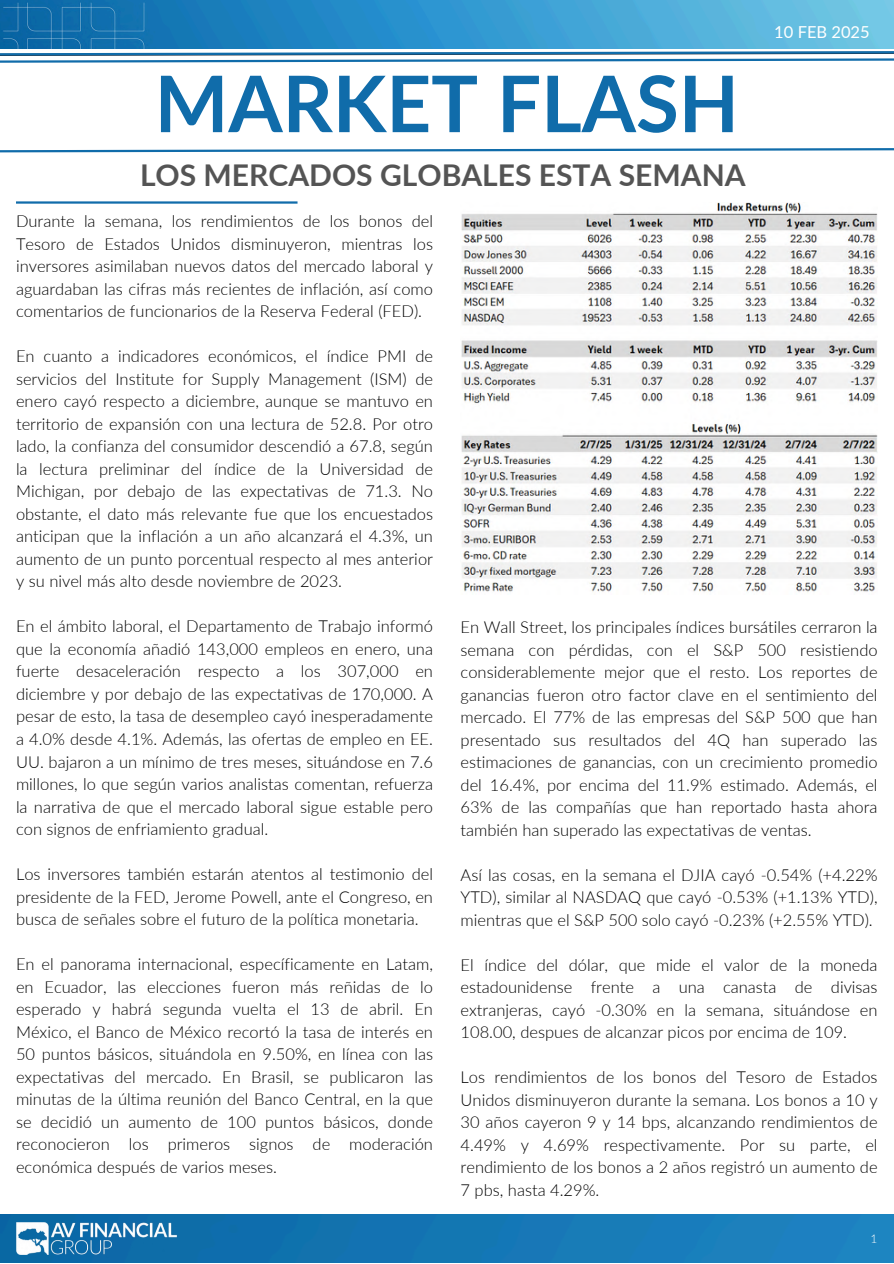
<style>
.page{position:relative;width:894px;height:1264px;background:#fff}
.page>*{position:absolute;margin:0;border:0;box-sizing:border-box;transform-origin:0 0}
.t1{font:700 78px "Lato";color:#106caa}
.t2{font:700 30px "Lato";color:#545454}
.t3{font:300 16.5px/22.5px "Lato";color:#000;text-align:justify}
.t4{font:16.5px "Lato";color:#fff}
.t5{font:300 12px "Lato";color:#fff}
</style>
<div class="page">
<svg style="left:0;top:148px;width:893px;height:5px"></svg>
<hr style="left:16px;top:201px;width:281px;height:3px;background:#106caa">
<img style="left:0;top:1214px;width:893px;height:48px">
<img style="left:11px;top:1214px;width:170px;height:49px">
<svg style="left:0;top:51px;width:893px;height:12px"></svg>
<img style="left:0;top:0;width:893px;height:49px">
<img style="left:461px;top:202px;width:415px;height:390px">
<h3 class="t1" style="left:155px;top:55px;width:585px">MARKET FLASH</h3>
<p class="t2" style="left:140px;top:156px;width:607px">LOS MERCADOS GLOBALES ESTA SEMANA</p>
<p class="t4" style="left:774px;top:22px;width:97px">10 FEB 2025</p>
<p class="t4" style="left:784px;top:26px;width:95px">30 JUL 2024</p>
<h3 class="t3" style="left:16px;top:209px;width:418px">Durante la semana, los rendimientos de los bonos del Tesoro de Estados Unidos disminuyeron, mientras los inversores asimilaban nuevos datos del mercado laboral y aguardaban las cifras más recientes de inflación, así como comentarios de funcionarios de la Reserva Federal (FED).</h3>
<p class="t3" style="left:16px;top:344px;width:418px">En cuanto a indicadores económicos, el índice PMI de servicios del Institute for Supply Management (ISM) de enero cayó respecto a diciembre, aunque se mantuvo en territorio de expansión con una lectura de 52.8. Por otro lado, la confianza del consumidor descendió a 67.8, según la lectura preliminar del índice de la Universidad de Michigan, por debajo de las expectativas de 71.3. No obstante, el dato más relevante fue que los encuestados anticipan que la inflación a un año alcanzará el 4.3%, un aumento de un punto porcentual respecto al mes anterior y su nivel más alto desde noviembre de 2023.</p>
<p class="t3" style="left:16px;top:614px;width:418px">En el ámbito laboral, el Departamento de Trabajo informó que la economía añadió 143,000 empleos en enero, una fuerte desaceleración respecto a los 307,000 en diciembre y por debajo de las expectativas de 170,000. A pesar de esto, la tasa de desempleo cayó inesperadamente a 4.0% desde 4.1%. Además, las ofertas de empleo en EE.<br>UU. bajaron a un mínimo de tres meses, situándose en 7.6 millones, lo que según varios analistas comentan, refuerza la narrativa de que el mercado laboral sigue estable pero con signos de enfriamiento gradual.</p>
<h1 class="t3" style="left:16px;top:862px;width:418px">Los inversores también estarán atentos al testimonio del presidente de la FED, Jerome Powell, ante el Congreso, en busca de señales sobre el futuro de la política monetaria.</h1>
<p class="t3" style="left:16px;top:952px;width:418px">En el panorama internacional, específicamente en Latam, en Ecuador, las elecciones fueron más reñidas de lo esperado y habrá segunda vuelta el 13 de abril. En México, el Banco de México recortó la tasa de interés en 50 puntos básicos, situándola en 9.50%, en línea con las expectativas del mercado. En Brasil, se publicaron las minutas de la última reunión del Banco Central, en la que se decidió un aumento de 100 puntos básicos, donde reconocieron los primeros signos de moderación económica después de varios meses.</p>
<p class="t3" style="left:460px;top:615px;width:418px">En Wall Street, los principales índices bursátiles cerraron la semana con pérdidas, con el S&amp;P 500 resistiendo considerablemente mejor que el resto. Los reportes de ganancias fueron otro factor clave en el sentimiento del mercado. El 77% de las empresas del S&amp;P 500 que han presentado sus resultados del 4Q han superado las estimaciones de ganancias, con un crecimiento promedio del 16.4%, por encima del 11.9% estimado. Además, el 63% de las compañías que han reportado hasta ahora también han superado las expectativas de ventas.</p>
<p class="t3" style="left:460px;top:863px;width:418px">Así las cosas, en la semana el DJIA cayó -0.54% (+4.22% YTD), similar al NASDAQ que cayó -0.53% (+1.13% YTD), mientras que el S&amp;P 500 solo cayó -0.23% (+2.55% YTD).</p>
<p class="t3" style="left:460px;top:953px;width:418px">El índice del dólar, que mide el valor de la moneda estadounidense frente a una canasta de divisas extranjeras, cayó -0.30% en la semana, situándose en 108.00, despues de alcanzar picos por encima de 109.</p>
<p class="t3" style="left:460px;top:1065px;width:418px">Los rendimientos de los bonos del Tesoro de Estados Unidos disminuyeron durante la semana. Los bonos a 10 y 30 años cayeron 9 y 14 bps, alcanzando rendimientos de 4.49% y 4.69% respectivamente. Por su parte, el rendimiento de los bonos a 2 años registró un aumento de 7 pbs, hasta 4.29%.</p>
<h2 class="t5" style="left:870px;top:1231px;width:8px">1</h2>
</div>
